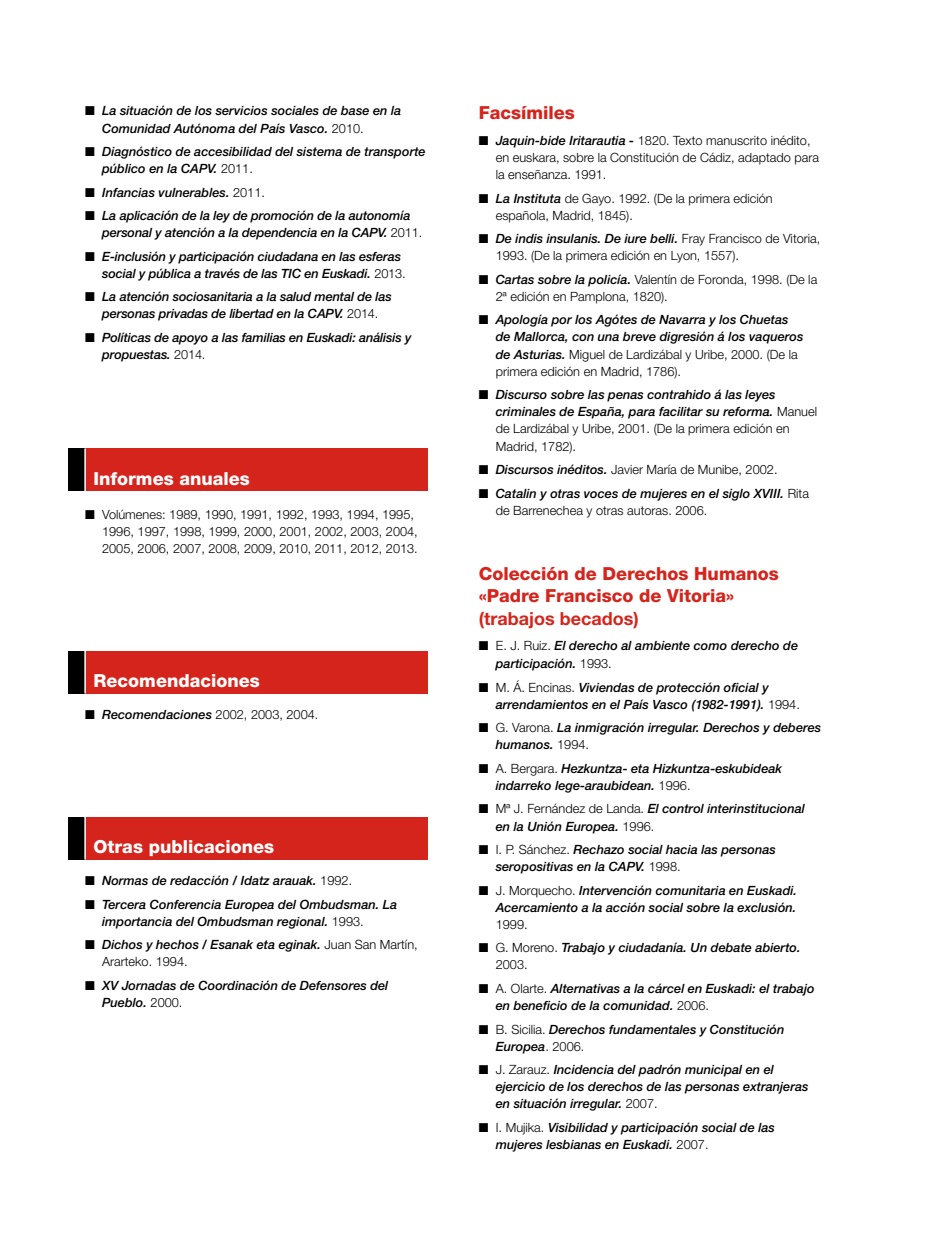
<style>
.page{position:relative;width:949px;height:1234px;background:#fff}
.page>*{position:absolute;margin:0;border:0;box-sizing:border-box;transform-origin:0 0}
.t1{font:800 18px/22.5px "Helvetica Neue LT Std";color:#d5241c}
.t2{font:800 18px "Helvetica Neue LT Std";color:#fff}
.t3{font:700 18px "Helvetica Neue LT Std";color:#d5241c}
.t4{font:italic 500 12.75px/17.1px "Helvetica Neue LT Std";color:#000}
.t5{font:300 12.75px/17.1px "Helvetica Neue LT Std";color:#000}
.s1{font-weight:300;font-style:normal}
.s2{font-weight:500;font-style:italic}
</style>
<div class="page">
<div style="left:68px;top:448px;width:17px;height:43px;background:#000"></div>
<div style="left:85px;top:448px;width:342px;height:43px;background:#d5241c"></div>
<hr style="left:84px;top:448px;width:2px;height:43px;background:#fff">
<div style="left:68px;top:650px;width:17px;height:43px;background:#000"></div>
<div style="left:85px;top:650px;width:342px;height:43px;background:#d5241c"></div>
<hr style="left:84px;top:650px;width:2px;height:43px;background:#fff">
<div style="left:68px;top:816px;width:17px;height:43px;background:#000"></div>
<div style="left:85px;top:816px;width:342px;height:43px;background:#d5241c"></div>
<hr style="left:84px;top:816px;width:2px;height:43px;background:#fff">
<p class="t4" style="left:102px;top:102px;width:300px;text-indent:-17px">■ La situación de los servicios sociales de base en la<br>Comunidad Autónoma del País Vasco. <span class="s1">2010.</span></p>
<p class="t4" style="left:102px;top:143px;width:325px;text-indent:-17px">■ Diagnóstico de accesibilidad del sistema de transporte público en la CAPV. <span class="s1">2011.</span></p>
<p class="t4" style="left:85px;top:183px;width:181px">■ Infancias vulnerables. <span class="s1">2011.</span></p>
<p class="t4" style="left:102px;top:207px;width:321px;text-indent:-17px">■ La aplicación de la ley de promoción de la autonomía personal y atención a la dependencia en la CAPV. <span class="s1">2011.</span></p>
<p class="t4" style="left:102px;top:247px;width:305px;text-indent:-17px">■ E-inclusión y participación ciudadana en las esferas social y pública a través de las tic en Euskadi. <span class="s1">2013.</span></p>
<p class="t4" style="left:85px;top:288px;width:308px;text-align:center">■ La atención sociosanitaria a la salud mental de las personas privadas de libertad en la CAPV. <span class="s1">2014.</span></p>
<p class="t4" style="left:102px;top:329px;width:311px;text-indent:-17px">■ Políticas de apoyo a las familias en Euskadi: análisis y propuestas. <span class="s1">2014.</span></p>
<h1 class="t2" style="left:94px;top:468px;width:158px">Informes anuales</h1>
<p class="t5" style="left:102px;top:505px;width:317px;text-indent:-17px">■ Volúmenes: 1989, 1990, 1991, 1992, 1993, 1994, 1995,<br>1996, 1997, 1998, 1999, 2000, 2001, 2002, 2003, 2004,<br>2005, 2006, 2007, 2008, 2009, 2010, 2011, 2012, 2013.</p>
<h1 class="t2" style="left:94px;top:670px;width:168px">Recomendaciones</h1>
<p class="t4" style="left:85px;top:705px;width:235px">■ Recomendaciones <span class="s1">2002, 2003, 2004.</span></p>
<h1 class="t2" style="left:94px;top:836px;width:182px">Otras publicaciones</h1>
<p class="t4" style="left:85px;top:871px;width:268px">■ Normas de redacción / Idatz arauak. <span class="s1">1992.</span></p>
<p class="t4" style="left:102px;top:895px;width:296px;text-indent:-17px">■ Tercera Conferencia Europea del Ombudsman. La importancia del Ombudsman regional. <span class="s1">1993.</span></p>
<p class="t4" style="left:102px;top:935px;width:317px;text-indent:-17px">■ Dichos y hechos / Esanak eta eginak. <span class="s1">Juan San Martín,<br>Ararteko. 1994.</span></p>
<p class="t4" style="left:102px;top:976px;width:288px;text-indent:-17px">■ XV Jornadas de Coordinación de Defensores del<br>Pueblo. <span class="s1">2000.</span></p>
<h1 class="t1" style="left:478px;top:101px;width:98px">Facsímiles</h1>
<p class="t5" style="left:495px;top:131px;width:325px;text-indent:-17px">■ <span class="s2">Jaquin-bide Iritarautia -</span> 1820. Texto manuscrito inédito, en euskara, sobre la Constitución de Cádiz, adaptado para la enseñanza. 1991.</p>
<p class="t5" style="left:495px;top:189px;width:278px;text-indent:-17px">■ <span class="s2">La Instituta</span> de Gayo. 1992. (De la primera edición española, Madrid, 1845).</p>
<p class="t5" style="left:495px;top:230px;width:326px;text-indent:-17px">■ <span class="s2">De indis insulanis. De iure belli.</span> Fray Francisco de Vitoria,<br>1993. (De la primera edición en Lyon, 1557).</p>
<p class="t5" style="left:495px;top:270px;width:323px;text-indent:-17px">■ <span class="s2">Cartas sobre la policía.</span> Valentín de Foronda, 1998. (De la<br>2ª edición en Pamplona, 1820).</p>
<p class="t4" style="left:495px;top:311px;width:309px;text-indent:-17px">■ Apología por los Agótes de Navarra y los Chuetas de Mallorca, con una breve digresión á los vaqueros de Asturias. <span class="s1">Miguel de Lardizábal y Uribe, 2000. (De la primera edición en Madrid, 1786).</span></p>
<p class="t4" style="left:495px;top:386px;width:322px;text-indent:-17px">■ Discurso sobre las penas contrahido á las leyes criminales de España, para facilitar su reforma. <span class="s1">Manuel de Lardizábal y Uribe, 2001. (De la primera edición en Madrid, 1782).</span></p>
<p class="t5" style="left:478px;top:460px;width:300px">■ <span class="s2">Discursos inéditos.</span> Javier María de Munibe, 2002.</p>
<p class="t4" style="left:495px;top:484px;width:314px;text-indent:-17px">■ Catalin y otras voces de mujeres en el siglo XVIII. <span class="s1">Rita de Barrenechea y otras autoras. 2006.</span></p>
<h1 class="t1" style="left:478px;top:562px;width:301px">Colección de Derechos Humanos «Padre Francisco de Vitoria»</h1>
<h1 class="t3" style="left:478px;top:607px;width:161px">(trabajos becados)</h1>
<p class="t4" style="left:495px;top:637px;width:304px;text-indent:-17px">■ <span class="s1">E. J. Ruiz.</span> El derecho al ambiente como derecho de participación. <span class="s1">1993.</span></p>
<p class="t4" style="left:495px;top:678px;width:305px;text-indent:-17px">■ <span class="s1">M. Á. Encinas.</span> Viviendas de protección oficial y arrendamientos en el País Vasco (1982-1991). <span class="s1">1994.</span></p>
<p class="t4" style="left:495px;top:719px;width:327px;text-indent:-17px">■ <span class="s1">G. Varona.</span> La inmigración irregular. Derechos y deberes humanos. <span class="s1">1994.</span></p>
<p class="t4" style="left:495px;top:759px;width:288px;text-indent:-17px">■ <span class="s1">A. Bergara.</span> Hezkuntza- eta Hizkuntza-eskubideak indarreko lege-araubidean. <span class="s1">1996.</span></p>
<p class="t4" style="left:495px;top:800px;width:310px;text-indent:-17px">■ <span class="s1">Mª J. Fernández de Landa.</span> El control interinstitucional en la Unión Europea. <span class="s1">1996.</span></p>
<p class="t4" style="left:495px;top:840px;width:281px;text-indent:-17px">■ <span class="s1">I. P. Sánchez.</span> Rechazo social hacia las personas seropositivas en la CAPV. <span class="s1">1998.</span></p>
<p class="t4" style="left:478px;top:881px;width:320px;text-align:right">■ <span class="s1">J. Morquecho.</span> Intervención comunitaria en Euskadi.<br>Acercamiento a la acción social sobre la exclusión.</p>
<p class="t5" style="left:495px;top:915px;width:33px">1999.</p>
<p class="t4" style="left:495px;top:938px;width:306px;text-indent:-17px">■ <span class="s1">G. Moreno.</span> Trabajo y ciudadanía. Un debate abierto.<br><span class="s1">2003.</span></p>
<p class="t4" style="left:495px;top:979px;width:320px;text-indent:-17px">■ <span class="s1">A. Olarte.</span> Alternativas a la cárcel en Euskadi: el trabajo en beneficio de la comunidad. <span class="s1">2006.</span></p>
<p class="t4" style="left:495px;top:1020px;width:290px;text-indent:-17px">■ <span class="s1">B. Sicilia.</span> Derechos fundamentales y Constitución<br>Europea<span class="s1">. 2006.</span></p>
<p class="t4" style="left:495px;top:1060px;width:314px;text-indent:-17px">■ <span class="s1">J. Zarauz.</span> Incidencia del padrón municipal en el ejercicio de los derechos de las personas extranjeras en situación irregular. <span class="s1">2007.</span></p>
<p class="t4" style="left:495px;top:1118px;width:280px;text-indent:-17px">■ <span class="s1">I. Mujika.</span> Visibilidad y participación social de las mujeres lesbianas en Euskadi. <span class="s1">2007.</span></p>
</div>
